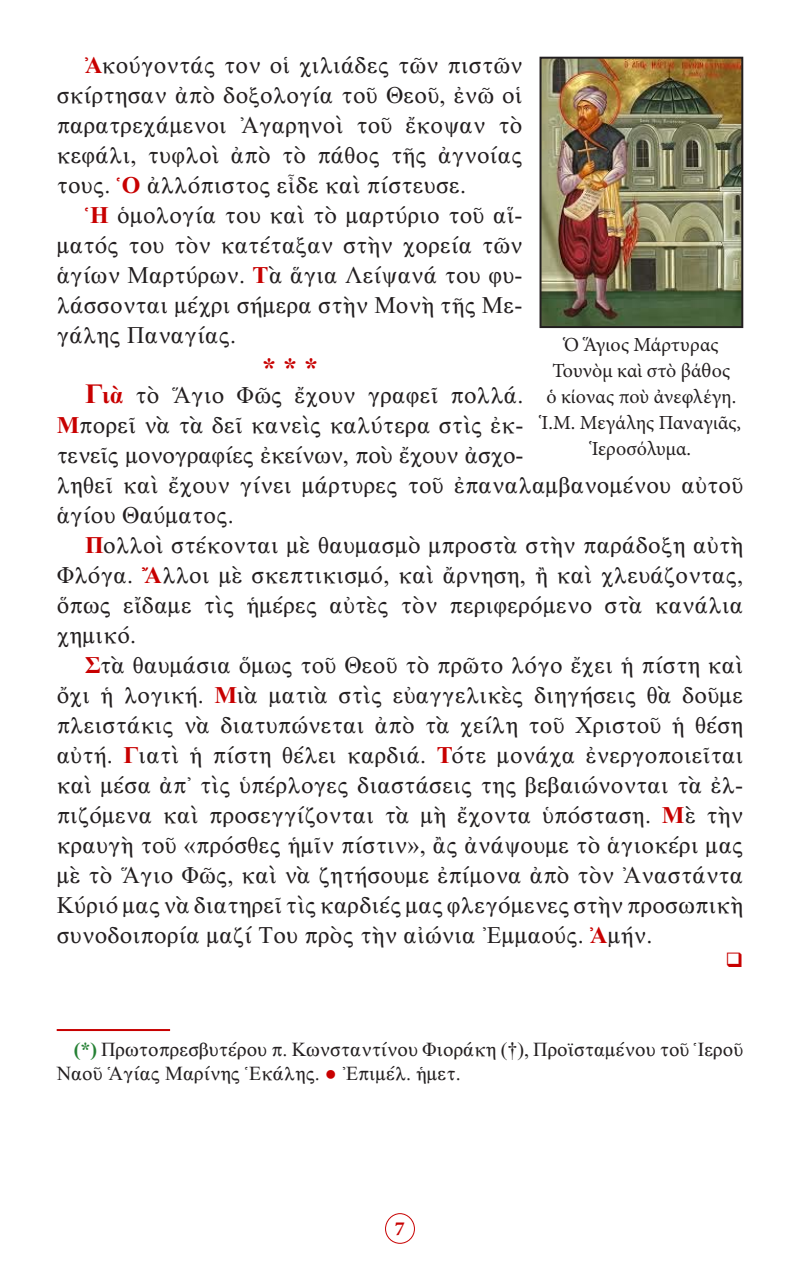
<style>
.page{position:relative;width:800px;height:1270px;background:#fff}
.page>*{position:absolute;margin:0;border:0;box-sizing:border-box;transform-origin:0 0}
.Asteriskoi{font:28px "CTOS New Times Bold Test 1";color:#c80000}
.t1{font:24px/30px "CTOS New Times Roman Test 1";letter-spacing:.01em;color:#231f20;text-align:justify}
.t2{font:24px "CTOS New Times Roman Test 1";letter-spacing:-.01em;color:#231f20}
.t3{font:20px/24px "CTOS New Times Roman Test 1";color:#231f20}
.t4{font:20px/26px "Minion Pro";color:#231f20;text-align:center}
.t5{font:700 20px "Minion Pro";color:#c80000}
.s1{font-family:"CTOS New Times Bold Test 1";color:#c80000}
.s2{font-family:"CTOS New Times Bold Test 1";font-size:28px;color:#c80000}
.s3{font-family:"CTOS New Times Bold Test 1";color:#258134}
.s4{font-family:"Palatino Linotype";color:#c80000}
</style>
<div class="page">
<div style="left:385px;top:1213px;width:30px;height:31px;border:1px solid #c80000;border-radius:50%"></div>
<hr style="left:57px;top:1029px;width:113px;height:2px;background:#c80000">
<img style="left:542px;top:60px;width:198px;height:265px">
<div style="left:539px;top:57px;width:204px;height:271px;border:2px solid #231f20"></div>
<p class="t1" style="left:57px;top:50px;width:467px;text-indent:28px"><span class="s1">Ἀ</span>κούγοντάς τον οἱ χιλιάδες τῶν πιστῶν σκίρτησαν ἀπὸ δοξολογία τοῦ Θεοῦ, ἐνῶ οἱ παρατρεχάμενοι Ἀγαρηνοὶ τοῦ ἔκοψαν τὸ κεφάλι, τυφλοὶ ἀπὸ τὸ πάθος τῆς ἀγνοίας τους. <span class="s1">Ὁ</span> ἀλλόπιστος εἶδε καὶ πίστευσε.</p>
<p class="t1" style="left:57px;top:200px;width:467px;text-indent:28px"><span class="s1">Ἡ</span> ὁμολογία του καὶ τὸ μαρτύριο τοῦ αἵ&shy;ματός του τὸν κατέταξαν στὴν χορεία τῶν ἁγίων Μαρτύρων. <span class="s1">Τ</span>ὰ ἅγια Λείψανά του φυ-</p>
<p class="t1" style="left:57px;top:290px;width:467px">λάσσονται μέχρι σήμερα στὴν Μονὴ τῆς Με&shy;γάλης Παναγίας.</p>
<p class="Asteriskoi" style="left:262px;top:352px;width:57px">* * *</p>
<p class="t1" style="left:57px;top:380px;width:468px;text-align:right"><span class="s2">Γ</span><span class="s1">ιὰ</span> τὸ Ἅγιο Φῶς ἔχουν γραφεῖ πολλά.<br><span class="s1">Μ</span>πορεῖ νὰ τὰ δεῖ κανεὶς καλύτερα στὶς ἐκ-</p>
<p class="t2" style="left:57px;top:442px;width:468px">τενεῖς μονογραφίες ἐκείνων, ποὺ ἔχουν ἀσχο-</p>
<p class="t1" style="left:57px;top:470px;width:688px">ληθεῖ καὶ ἔχουν γίνει μάρτυρες τοῦ ἐπαναλαμβανομένου αὐτοῦ ἁγίου Θαύματος.</p>
<p class="t1" style="left:57px;top:530px;width:688px;text-indent:28px"><span class="s1">Π</span>ολλοὶ στέκονται μὲ θαυμασμὸ μπροστὰ στὴν παράδοξη αὐτὴ Φλόγα. <span class="s1">Ἄ</span>λλοι μὲ σκεπτικισμό, καὶ ἄρνηση, ἢ καὶ χλευάζοντας, ὅπως εἴδαμε τὶς ἡμέρες αὐτὲς τὸν περιφερόμενο στὰ κανάλια χημικό.</p>
<p class="t1" style="left:57px;top:650px;width:688px;text-indent:28px"><span class="s1">Σ</span>τὰ θαυμάσια ὅμως τοῦ Θεοῦ τὸ πρῶτο λόγο ἔχει ἡ πίστη καὶ ὄχι ἡ λογική. <span class="s1">Μ</span>ιὰ ματιὰ στὶς εὐαγγελικὲς διηγήσεις θὰ δοῦμε πλειστάκις νὰ διατυπώνεται ἀπὸ τὰ χείλη τοῦ Χριστοῦ ἡ θέση αὐτή. <span class="s1">Γ</span>ιατὶ ἡ πίστη θέλει καρδιά. <span class="s1">Τ</span>ότε μονάχα ἐνεργοποιεῖται καὶ μέσα ἀπ᾿ τὶς ὑπέρλογες διαστάσεις της βεβαιώνονται τὰ ἐλ&shy;πιζόμενα καὶ προσεγγίζονται τὰ μὴ ἔχοντα ὑπόσταση. <span class="s1">Μ</span>ὲ τὴν κραυγὴ τοῦ «πρόσθες ἡμῖν πίστιν», ἂς ἀνάψουμε τὸ ἁγιοκέρι μας μὲ τὸ Ἅγιο Φῶς, καὶ νὰ ζητήσουμε ἐπίμονα ἀπὸ τὸν Ἀναστάντα Κύριό μας νὰ διατηρεῖ τὶς καρδιές μας φλεγόμενες στὴν προσωπικὴ συνοδοιπορία μαζί Του πρὸς τὴν αἰώνια Ἐμμαούς. <span class="s1">Ἀ</span>μήν.</p>
<p class="t4" style="left:542px;top:331px;width:201px">Ὁ Ἅγιος Μάρτυρας<br>Τουνὸμ καὶ στὸ βάθος<br>ὁ κίονας ποὺ ἀνεφλέγη.<br>Ἱ.Μ. Μεγάλης Παναγιᾶς,<br>Ἱεροσόλυμα.</p>
<p class="t3" style="left:57px;top:1037px;width:688px;text-indent:17px"><span class="s3">(*)</span> Πρωτοπρεσβυτέρου π. Κωνσταντίνου Φιοράκη (†), Προϊσταμένου τοῦ Ἱεροῦ<br>Ναοῦ Ἁγίας Μαρίνης Ἑκάλης. <span class="s4">●</span> Ἐπιμέλ. ἡμετ.</p>
<p class="t5" style="left:395px;top:1215px;width:11px">7</p>
</div>
